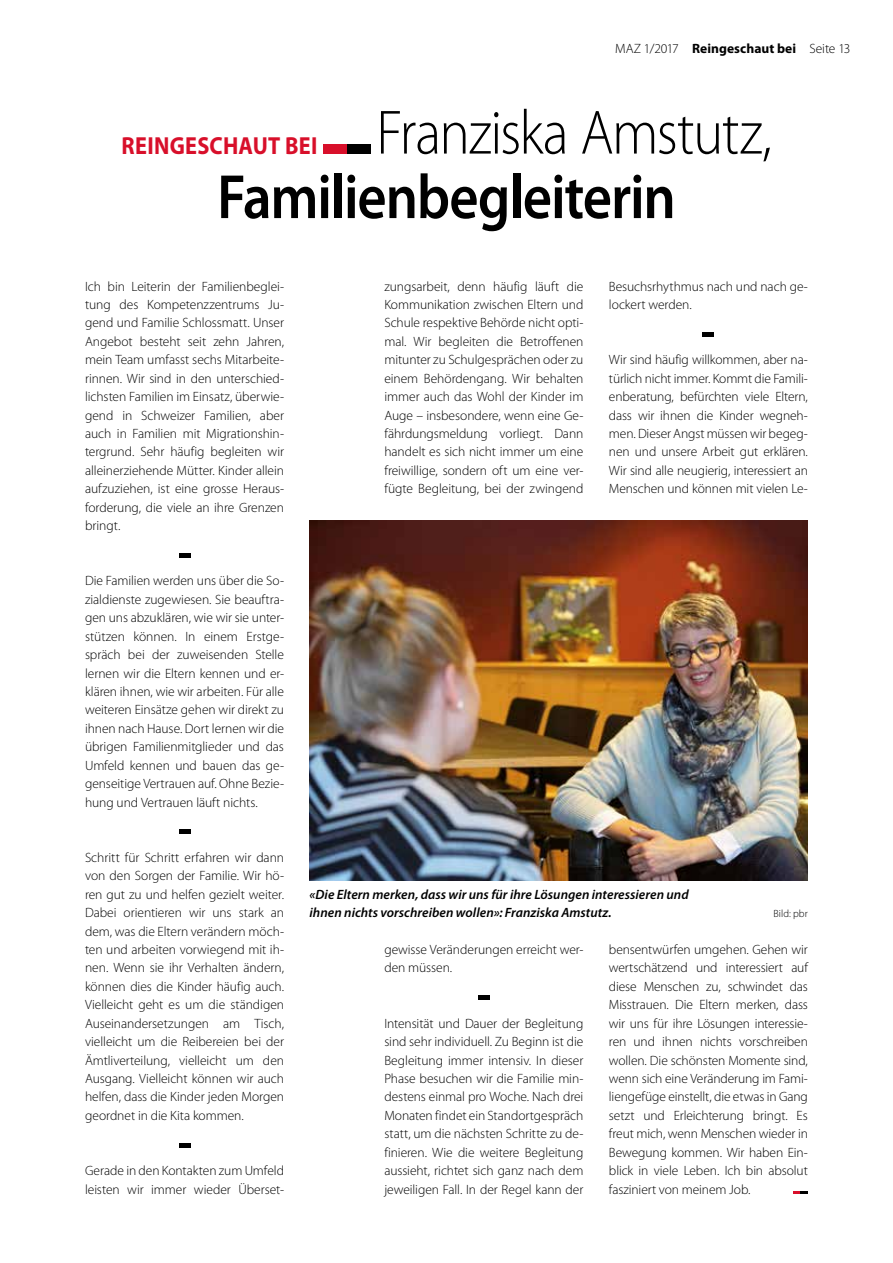
<style>
.page{position:relative;width:893px;height:1263px;background:#fff}
.page>*{position:absolute;margin:0;border:0;box-sizing:border-box;transform-origin:0 0}
.t1{font:600 63px "Myriad Pro";letter-spacing:-.02em;color:#000;scale:.9 1}
.t2{font:300 63px "Myriad Pro";letter-spacing:-.025em;color:#000;scale:.9 1}
.t3{font:700 24.75px "Myriad Pro";letter-spacing:.01em;color:#d80f2a;scale:.9 1}
.t4{font:300 13.5px/18.5px "Myriad Pro";letter-spacing:-.005em;color:#000;text-align:justify}
.t5{font:italic 600 13.5px/18.5px "Myriad Pro";color:#000}
.t6{font:300 10.5px "Myriad Pro";letter-spacing:.005em;color:#000}
.s1{font-weight:700}
</style>
<div class="page">
<div style="left:324px;top:144px;width:23px;height:9px;background:#d80f2a"></div>
<div style="left:347px;top:144px;width:23px;height:9px;background:#000"></div>
<div style="left:179px;top:553px;width:11px;height:5px;background:#000"></div>
<div style="left:179px;top:829px;width:11px;height:5px;background:#000"></div>
<hr style="left:179px;top:1143px;width:11px;height:4px;background:#000">
<div style="left:478px;top:995px;width:12px;height:5px;background:#000"></div>
<hr style="left:703px;top:332px;width:11px;height:4px;background:#000">
<svg style="left:794px;top:1191px;width:14px;height:2px"></svg>
<img style="left:310px;top:520px;width:498px;height:360px">
<p class="t4" style="left:615px;top:39px;width:237px">MAZ 1/2017 <span class="s1">Reingeschaut bei</span> Seite 13</p>
<h1 class="t2" style="left:376px;top:98px;width:441px">Franziska Amstutz,</h1>
<h1 class="t1" style="left:217px;top:157px;width:511px">Familienbegleiterin</h1>
<h2 class="t3" style="left:121px;top:129px;width:219px">REINGESCHAUT BEI</h2>
<p class="t4" style="left:85px;top:277px;width:201px">Ich bin Leiterin der Familienbeglei&shy;tung des Kompetenzzentrums Ju&shy;gend und Familie Schlossmatt. Unser Angebot besteht seit zehn Jahren, mein Team umfasst sechs Mitarbeite&shy;rinnen. Wir sind in den unterschied&shy;lichsten Familien im Einsatz, überwie&shy;gend in Schweizer Familien, aber auch in Familien mit Migrationshin&shy;tergrund. Sehr häufig begleiten wir alleinerziehende Mütter. Kinder allein aufzuziehen, ist eine grosse Heraus&shy;forderung, die viele an ihre Grenzen bringt.</p>
<p class="t4" style="left:85px;top:572px;width:201px">Die Familien werden uns über die So&shy;zialdienste zugewiesen. Sie beauftra&shy;gen uns abzuklären, wie wir sie unter&shy;stützen können. In einem Erstge&shy;spräch bei der zuweisenden Stelle lernen wir die Eltern kennen und er&shy;klären ihnen, wie wir arbeiten. Für alle weiteren Einsätze gehen wir direkt zu ihnen nach Hause. Dort lernen wir die übrigen Familienmitglieder und das Umfeld kennen und bauen das ge&shy;genseitige Vertrauen auf. Ohne Bezie&shy;hung und Vertrauen läuft nichts.</p>
<p class="t4" style="left:85px;top:848px;width:201px">Schritt für Schritt erfahren wir dann von den Sorgen der Familie. Wir hö&shy;ren gut zu und helfen gezielt weiter.<br>Dabei orientieren wir uns stark an dem, was die Eltern verändern möch&shy;ten und arbeiten vorwiegend mit ih&shy;nen. Wenn sie ihr Verhalten ändern, können dies die Kinder häufig auch.<br>Vielleicht geht es um die ständigen Auseinandersetzungen am Tisch, vielleicht um die Reibereien bei der Ämtliverteilung, vielleicht um den Ausgang. Vielleicht können wir auch helfen, dass die Kinder jeden Morgen geordnet in die Kita kommen.</p>
<p class="t4" style="left:85px;top:1162px;width:201px">Gerade in den Kontakten zum Umfeld leisten wir immer wieder Überset-</p>
<p class="t4" style="left:384px;top:277px;width:201px">zungsarbeit, denn häufig läuft die Kommunikation zwischen Eltern und Schule respektive Behörde nicht opti&shy;mal. Wir begleiten die Betroffenen mitunter zu Schulgesprächen oder zu einem Behördengang. Wir behalten immer auch das Wohl der Kinder im Auge – insbesondere, wenn eine Ge&shy;fährdungsmeldung vorliegt. Dann handelt es sich nicht immer um eine freiwillige, sondern oft um eine ver&shy;fügte Begleitung, bei der zwingend</p>
<p class="t4" style="left:609px;top:277px;width:200px">Besuchsrhythmus nach und nach ge&shy;lockert werden.</p>
<p class="t4" style="left:609px;top:351px;width:200px">Wir sind häufig willkommen, aber na&shy;türlich nicht immer. Kommt die Famili&shy;enberatung, befürchten viele Eltern, dass wir ihnen die Kinder wegneh&shy;men. Dieser Angst müssen wir begeg&shy;nen und unsere Arbeit gut erklären.<br>Wir sind alle neugierig, interessiert an Menschen und können mit vielen Le-</p>
<p class="t5" style="left:310px;top:885px;width:381px">«Die Eltern merken, dass wir uns für ihre Lösungen interessieren und ihnen nichts vorschreiben wollen»: Franziska Amstutz.</p>
<p class="t6" style="left:773px;top:908px;width:36px">Bild: pbr</p>
<p class="t4" style="left:384px;top:940px;width:200px">gewisse Veränderungen erreicht wer&shy;den müssen.</p>
<p class="t4" style="left:384px;top:1014px;width:201px">Intensität und Dauer der Begleitung sind sehr individuell. Zu Beginn ist die Begleitung immer intensiv. In dieser Phase besuchen wir die Familie min&shy;destens einmal pro Woche. Nach drei Monaten findet ein Standortgespräch statt, um die nächsten Schritte zu de&shy;finieren. Wie die weitere Begleitung aussieht, richtet sich ganz nach dem jeweiligen Fall. In der Regel kann der</p>
<p class="t4" style="left:609px;top:940px;width:201px">bensentwürfen umgehen. Gehen wir wertschätzend und interessiert auf diese Menschen zu, schwindet das Misstrauen. Die Eltern merken, dass wir uns für ihre Lösungen interessie&shy;ren und ihnen nichts vorschreiben wollen. Die schönsten Momente sind, wenn sich eine Veränderung im Fami&shy;liengefüge einstellt, die etwas in Gang setzt und Erleichterung bringt. Es freut mich, wenn Menschen wieder in Bewegung kommen. Wir haben Ein&shy;blick in viele Leben. Ich bin absolut fasziniert von meinem Job.</p>
</div>
